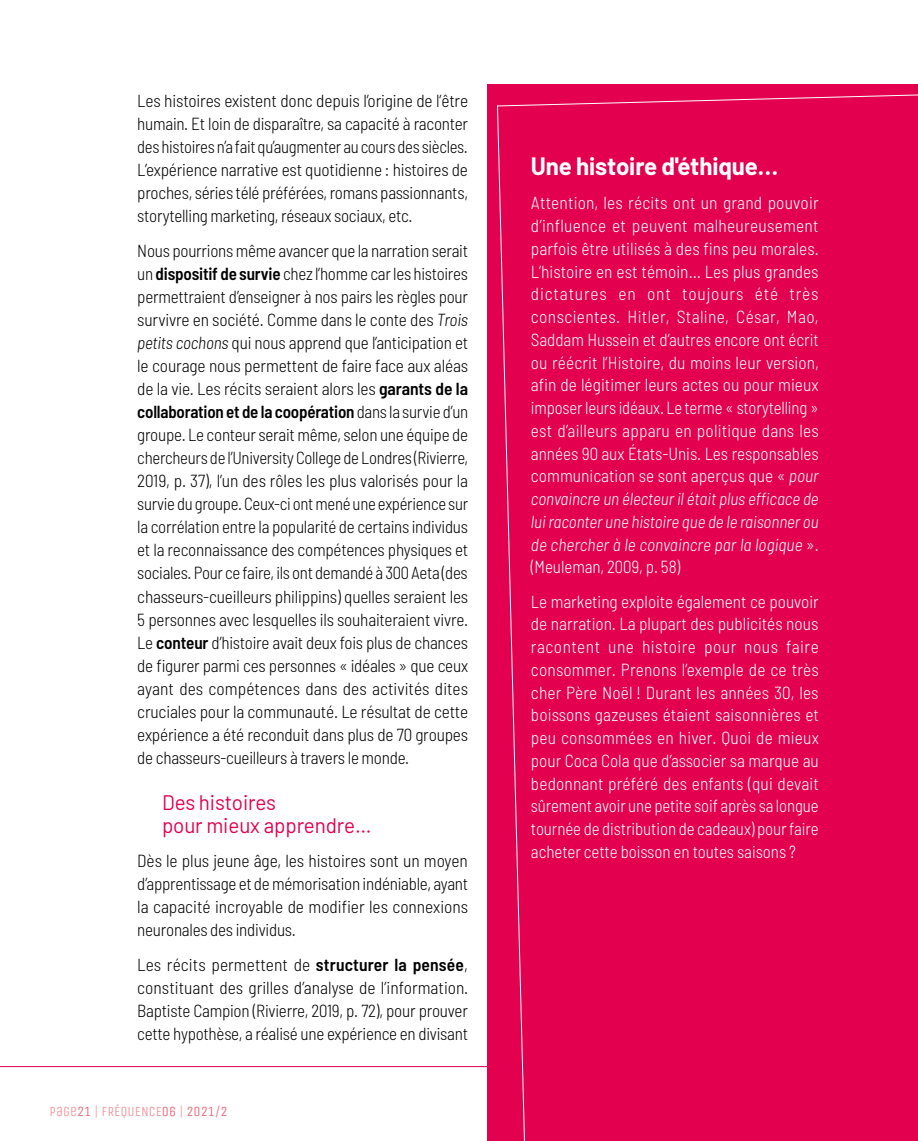
<style>
.page{position:relative;width:918px;height:1141px;background:#fff}
.page>*{position:absolute;margin:0;border:0;box-sizing:border-box;transform-origin:0 0}
.t1{font:700 24.5px "Barlow";letter-spacing:-.005em;color:#fff}
.t2{font:21px/23.1px "Barlow";letter-spacing:-.005em;color:#e2004f}
.t3{font:300 semi-condensed 17.5px/23.1px "Barlow";letter-spacing:-.015em;color:#000;text-align:justify}
.t4{font:300 semi-condensed 17.5px/22.8px "Barlow";letter-spacing:-.005em;color:#fff;text-align:justify}
.t5{font:14px "Unica One";color:#f19ba1}
.s1{font-weight:600}
.s2{font-style:italic}
.s3{color:#eb6b7d}
</style>
<div class="page">
<hr style="left:0;top:1066px;width:918px;height:1px;background:#e2004f">
<div style="left:488px;top:84px;width:430px;height:1057px;background:#e2004f"></div>
<svg style="left:497px;top:94px;width:421px;height:1047px"></svg>
<p class="t3" style="left:137px;top:89px;width:332px">Les histoires existent donc depuis l’origine de l’être humain. Et loin de disparaître, sa capacité à raconter des histoires n’a fait qu’augmenter au cours des siècles.<br>L’expérience narrative est quotidienne : histoires de proches, séries télé préférées, romans passionnants, storytelling marketing, réseaux sociaux, etc.</p>
<p class="t3" style="left:137px;top:238px;width:332px">Nous pourrions même avancer que la narration serait un <span class="s1">dispositif de survie</span> chez l’homme car les histoires permettraient d’enseigner à nos pairs les règles pour survivre en société. Comme dans le conte des <span class="s2">Trois petits cochons</span> qui nous apprend que l’anticipation et le courage nous permettent de faire face aux aléas de la vie. Les récits seraient alors les <span class="s1">garants de la collaboration et de la coopération</span> dans la survie d’un groupe. Le conteur serait même, selon une équipe de chercheurs de l’University College de Londres (Rivierre, 2019, p. 37), l’un des rôles les plus valorisés pour la survie du groupe. Ceux-ci ont mené une expérience sur la corrélation entre la popularité de certains individus et la reconnaissance des compétences physiques et sociales. Pour ce faire, ils ont demandé à 300 Aeta (des chasseurs-cueilleurs philippins) quelles seraient les 5 personnes avec lesquelles ils souhaiteraient vivre.<br>Le <span class="s1">conteur</span> d’histoire avait deux fois plus de chances de figurer parmi ces personnes « idéales » que ceux ayant des compétences dans des activités dites cruciales pour la communauté. Le résultat de cette expérience a été reconduit dans plus de 70 groupes de chasseurs-cueilleurs à travers le monde.</p>
<p class="t2" style="left:162px;top:789px;width:211px">Des histoires<br>pour mieux apprendre…</p>
<p class="t3" style="left:137px;top:849px;width:332px">Dès le plus jeune âge, les histoires sont un moyen d’apprentissage et de mémorisation indéniable, ayant la capacité incroyable de modifier les connexions neuronales des individus.</p>
<p class="t3" style="left:137px;top:952px;width:332px">Les récits permettent de <span class="s1">structurer la pensée</span>, constituant des grilles d’analyse de l’information.<br>Baptiste Campion (Rivierre, 2019, p. 72), pour prouver cette hypothèse, a réalisé une expérience en divisant</p>
<p class="t5" style="left:50px;top:1103px;width:179px">page<span class="s3">21</span> | FRÉQUENCE<span class="s3">06</span> | <span class="s3">2021/2</span></p>
<h1 class="t1" style="left:531px;top:148px;width:249px">Une histoire d'éthique…</h1>
<p class="t4" style="left:531px;top:191px;width:289px">Attention, les récits ont un grand pouvoir d’influence et peuvent malheureusement parfois être utilisés à des fins peu morales.<br>L’histoire en est témoin… Les plus grandes dictatures en ont toujours été très conscientes. Hitler, Staline, César, Mao, Saddam Hussein et d’autres encore ont écrit ou réécrit l’Histoire, du moins leur version, afin de légitimer leurs actes ou pour mieux imposer leurs idéaux. Le terme « storytelling » est d’ailleurs apparu en politique dans les années 90 aux États-Unis. Les responsables communication se sont aperçus que « <span class="s2">pour convaincre un électeur il était plus efficace de lui raconter une histoire que de le raisonner ou de chercher à le convaincre par la logique</span> ». (Meuleman, 2009, p. 58)</p>
<p class="t4" style="left:531px;top:589px;width:289px">Le marketing exploite également ce pouvoir de narration. La plupart des publicités nous racontent une histoire pour nous faire consommer. Prenons l’exemple de ce très cher Père Noël ! Durant les années 30, les boissons gazeuses étaient saisonnières et peu consommées en hiver. Quoi de mieux pour Coca Cola que d’associer sa marque au bedonnant préféré des enfants (qui devait sûrement avoir une petite soif après sa longue tournée de distribution de cadeaux) pour faire acheter cette boisson en toutes saisons ?</p>
</div>
